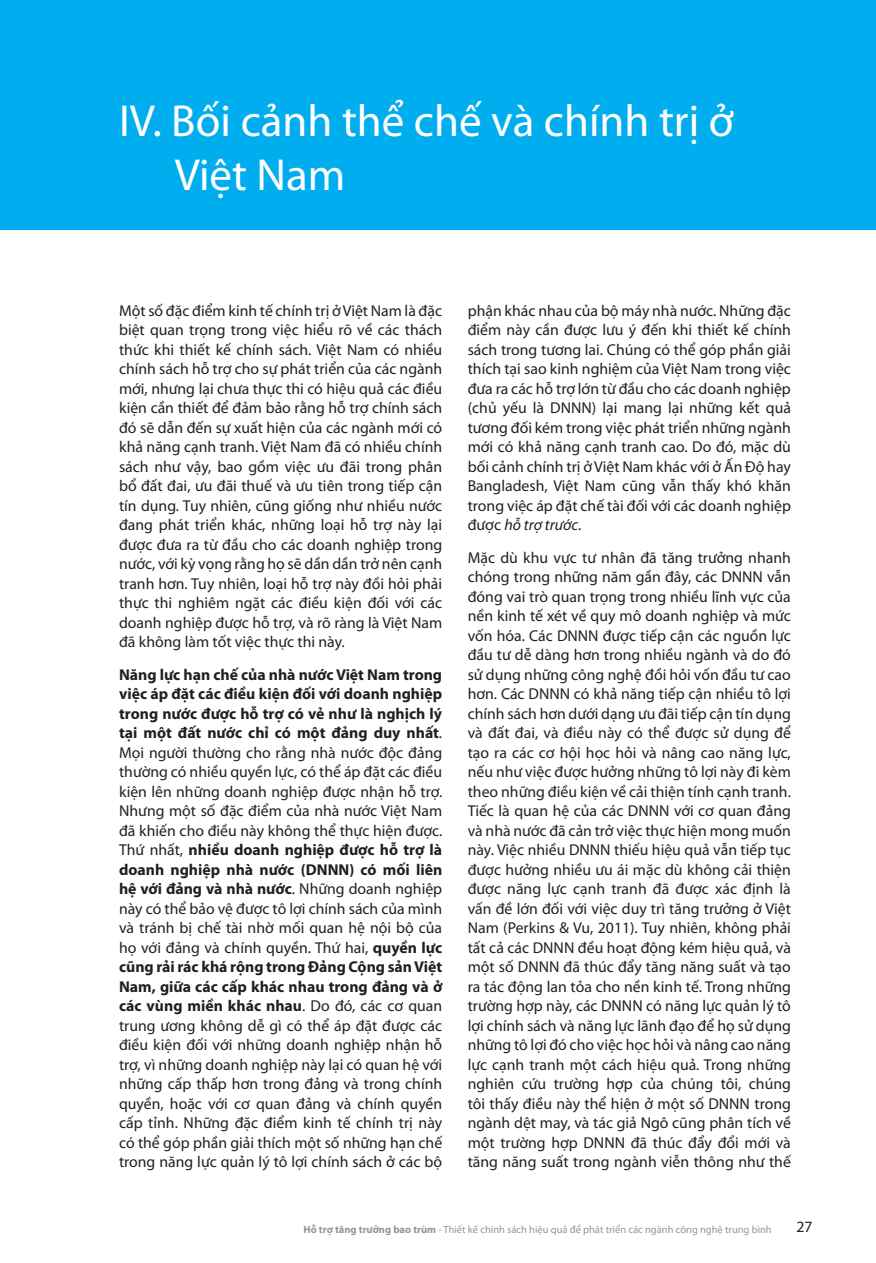
<style>
.page{position:relative;width:876px;height:1263px;background:#fff}
.page>*{position:absolute;margin:0;border:0;box-sizing:border-box;transform-origin:0 0}
.t1{font:45px/54px "Myriad Pro";color:#fff}
.t2{font:15.75px/19.5px "Myriad Pro";color:#231f20;text-align:justify}
.t3{font:10.5px "Myriad Pro";color:#939598}
.s1{font-weight:700}
.s2{font-style:italic}
</style>
<div class="page">
<div style="left:0;top:0;width:876px;height:230px;background:#00aeef"></div>
<h1 class="t1" style="left:175px;top:93px;width:561px;text-indent:-56px">IV. Bối cảnh thể chế và chính trị ở<br>Việt Nam</h1>
<p class="t2" style="left:119px;top:301px;width:325px">Một số đặc điểm kinh tế chính trị ở Việt Nam là đặc biệt quan trọng trong việc hiểu rõ về các thách thức khi thiết kế chính sách. Việt Nam có nhiều chính sách hỗ trợ cho sự phát triển của các ngành mới, nhưng lại chưa thực thi có hiệu quả các điều kiện cần thiết để đảm bảo rằng hỗ trợ chính sách đó sẽ dẫn đến sự xuất hiện của các ngành mới có khả năng cạnh tranh. Việt Nam đã có nhiều chính sách như vậy, bao gồm việc ưu đãi trong phân bổ đất đai, ưu đãi thuế và ưu tiên trong tiếp cận tín dụng. Tuy nhiên, cũng giống như nhiều nước đang phát triển khác, những loại hỗ trợ này lại được đưa ra từ đầu cho các doanh nghiệp trong nước, với kỳ vọng rằng họ sẽ dần dần trở nên cạnh tranh hơn. Tuy nhiên, loại hỗ trợ này đồi hỏi phải thực thi nghiêm ngặt các điều kiện đối với các doanh nghiệp được hỗ trợ, và rõ ràng là Việt Nam đã không làm tốt việc thực thi này.</p>
<p class="t2" style="left:119px;top:664px;width:325px"><span class="s1">Năng lực hạn chế của nhà nước Việt Nam trong việc áp đặt các điều kiện đối với doanh nghiệp trong nước được hỗ trợ có vẻ như là nghịch lý tại một đất nước chỉ có một đảng duy nhất</span>.<br>Mọi người thường cho rằng nhà nước độc đảng thường có nhiều quyền lực, có thể áp đặt các điều kiện lên những doanh nghiệp được nhận hỗ trợ.<br>Nhưng một số đặc điểm của nhà nước Việt Nam đã khiến cho điều này không thể thực hiện được.<br>Thứ nhất, <span class="s1">nhiều doanh nghiệp được hỗ trợ là doanh nghiệp nhà nước (DNNN) có mối liên hệ với đảng và nhà nước</span>. Những doanh nghiệp này có thể bảo vệ được tô lợi chính sách của mình và tránh bị chế tài nhờ mối quan hệ nội bộ của họ với đảng và chính quyền. Thứ hai, <span class="s1">quyền lực cũng rải rác khá rộng trong Đảng Cộng sản Việt Nam, giữa các cấp khác nhau trong đảng và ở các vùng miền khác nhau</span>. Do đó, các cơ quan trung ương không dễ gì có thể áp đặt được các điều kiện đối với những doanh nghiệp nhận hỗ trợ, vì những doanh nghiệp này lại có quan hệ với những cấp thấp hơn trong đảng và trong chính quyền, hoặc với cơ quan đảng và chính quyền cấp tỉnh. Những đặc điểm kinh tế chính trị này có thể góp phần giải thích một số những hạn chế trong năng lực quản lý tô lợi chính sách ở các bộ</p>
<p class="t2" style="left:468px;top:300px;width:325px">phận khác nhau của bộ máy nhà nước. Những đặc điểm này cần được lưu ý đến khi thiết kế chính sách trong tương lai. Chúng có thể góp phần giải thích tại sao kinh nghiệm của Việt Nam trong việc đưa ra các hỗ trợ lớn từ đầu cho các doanh nghiệp (chủ yếu là DNNN) lại mang lại những kết quả tương đối kém trong việc phát triển những ngành mới có khả năng cạnh tranh cao. Do đó, mặc dù bối cảnh chính trị ở Việt Nam khác với ở Ấn Độ hay Bangladesh, Việt Nam cũng vẫn thấy khó khăn trong việc áp đặt chế tài đối với các doanh nghiệp được <span class="s2">hỗ trợ trước</span>.</p>
<p class="t2" style="left:468px;top:547px;width:325px">Mặc dù khu vực tư nhân đã tăng trưởng nhanh chóng trong những năm gần đây, các DNNN vẫn đóng vai trò quan trọng trong nhiều lĩnh vực của nền kinh tế xét về quy mô doanh nghiệp và mức vốn hóa. Các DNNN được tiếp cận các nguồn lực đầu tư dễ dàng hơn trong nhiều ngành và do đó sử dụng những công nghệ đồi hỏi vốn đầu tư cao hơn. Các DNNN có khả năng tiếp cận nhiều tô lợi chính sách hơn dưới dạng ưu đãi tiếp cận tín dụng và đất đai, và điều này có thể được sử dụng để tạo ra các cơ hội học hỏi và nâng cao năng lực, nếu như việc được hưởng những tô lợi này đi kèm theo những điều kiện về cải thiện tính cạnh tranh.<br>Tiếc là quan hệ của các DNNN với cơ quan đảng và nhà nước đã cản trở việc thực hiện mong muốn này. Việc nhiều DNNN thiếu hiệu quả vẫn tiếp tục được hưởng nhiều ưu ái mặc dù không cải thiện được năng lực cạnh tranh đã được xác định là vấn đề lớn đối với việc duy trì tăng trưởng ở Việt Nam (Perkins &amp; Vu, 2011). Tuy nhiên, không phải tất cả các DNNN đều hoạt động kém hiệu quả, và một số DNNN đã thúc đẩy tăng năng suất và tạo ra tác động lan tỏa cho nền kinh tế. Trong những trường hợp này, các DNNN có năng lực quản lý tô lợi chính sách và năng lực lãnh đạo để họ sử dụng những tô lợi đó cho việc học hỏi và nâng cao năng lực cạnh tranh một cách hiệu quả. Trong những nghiên cứu trường hợp của chúng tôi, chúng tôi thấy điều này thể hiện ở một số DNNN trong ngành dệt may, và tác giả Ngô cũng phân tích về một trường hợp DNNN đã thúc đẩy đổi mới và tăng năng suất trong ngành viễn thông như thế</p>
<p class="t3" style="left:304px;top:1223px;width:470px"><span class="s1">Hỗ trợ tăng trưởng bao trùm</span> - Thiết kế chính sách hiệu quả để phát triển các ngành công nghệ trung bình</p>
<p class="t2" style="left:796px;top:1217px;width:18px">27</p>
</div>
